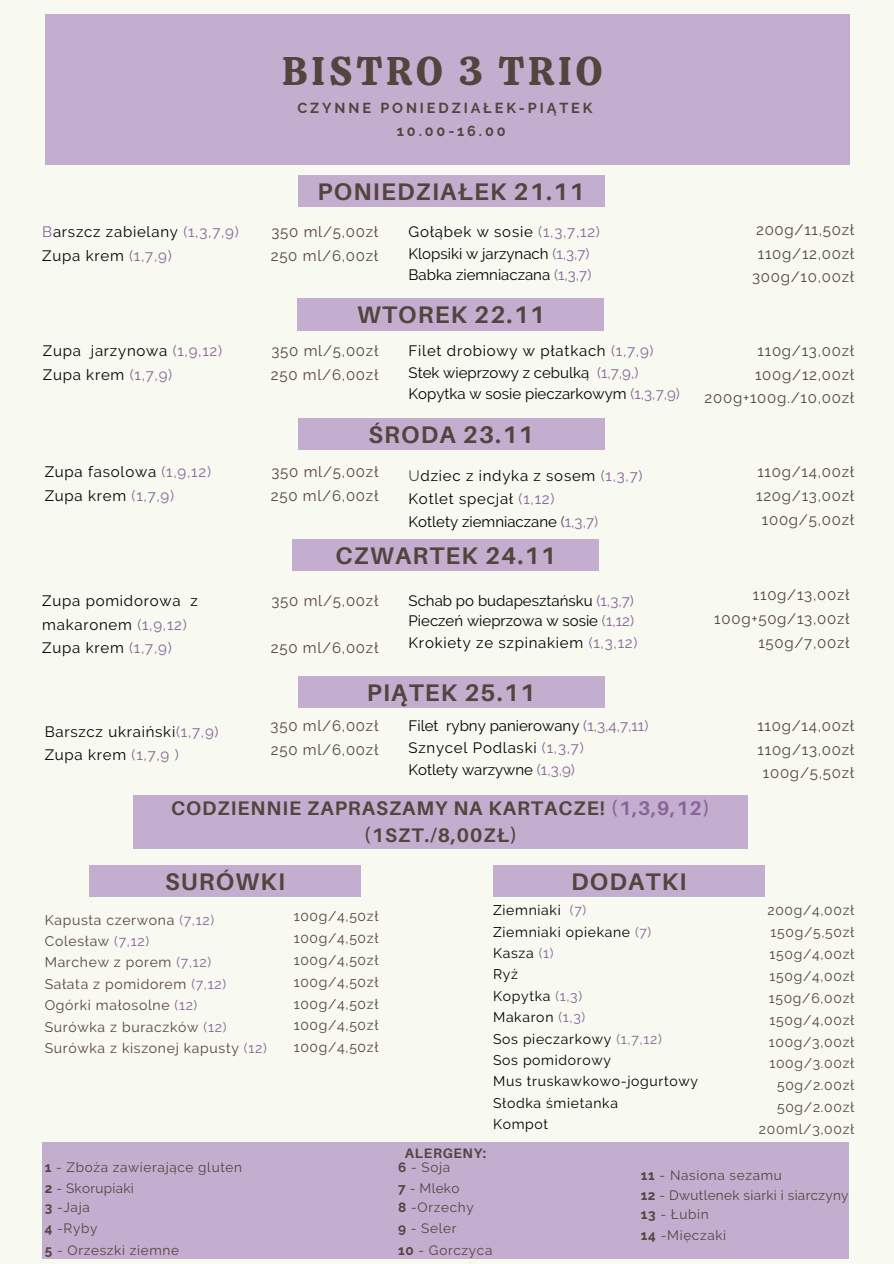
<style>
.page{position:relative;width:894px;height:1264px;background:#fff}
.page>*{position:absolute;margin:0;border:0;box-sizing:border-box;transform-origin:0 0}
.t1{font:39.75px "Calistoga";letter-spacing:.1em;color:#54443e}
.t2{font:700 24px "Aileron";letter-spacing:.05em;color:#54443e}
.t3{font:700 19.65px/27px "Aileron";letter-spacing:.05em;color:#54443e;text-align:center}
.t4{font:15px/23.7px "Raleway";letter-spacing:.05em;color:#000}
.t5{font:15px/23.7px "Raleway";letter-spacing:.05em;color:#54443e}
.t6{font:15px/20.9px "Raleway";color:#000}
.t7{font:700 14.4px/22.8px "Raleway";letter-spacing:.2em;color:#54443e}
.t8{font:13.95px/21.9px "Raleway";letter-spacing:.05em;color:#54443e}
.t9{font:13.95px/21.5px "Raleway";letter-spacing:.05em;color:#000}
.t10{font:700 13.65px "Aileron";letter-spacing:.05em;color:#54443e}
.t11{font:13.5px/19.6px "Raleway";letter-spacing:.05em;color:#54443e}
.t12{font:13.5px/19.6px "Raleway";letter-spacing:.02em;color:#54443e}
.s1{color:#876499}
.s2{color:#54443e}
.s3{font-weight:700}
</style>
<div class="page">
<div style="left:0;top:0;width:893px;height:1263px;background:#f8f9f0"></div>
<div style="left:298px;top:175px;width:306px;height:32px;background:#c4aecf"></div>
<div style="left:45px;top:14px;width:804px;height:150px;background:#c4aecf"></div>
<div style="left:298px;top:298px;width:305px;height:33px;background:#c4aecf"></div>
<div style="left:298px;top:418px;width:306px;height:32px;background:#c4aecf"></div>
<div style="left:89px;top:865px;width:272px;height:31px;background:#c4aecf"></div>
<div style="left:493px;top:865px;width:271px;height:31px;background:#c4aecf"></div>
<div style="left:133px;top:794px;width:614px;height:54px;background:#c4aecf"></div>
<div style="left:42px;top:1142px;width:806px;height:116px;background:#c4aecf"></div>
<div style="left:292px;top:539px;width:307px;height:31px;background:#c4aecf"></div>
<div style="left:298px;top:676px;width:306px;height:32px;background:#c4aecf"></div>
<h1 class="t1" style="left:282px;top:45px;width:321px">BISTRO 3 TRIO</h1>
<p class="t7" style="left:397px;top:96px;width:197px;text-indent:-99px">CZYNNE PONIEDZIAŁEK-PIĄTEK<br>10.00-16.00</p>
<h2 class="t2" style="left:317px;top:177px;width:268px">PONIEDZIAŁEK 21.11</h2>
<p class="t4" style="left:42px;top:220px;width:198px"><span class="s1">B</span>arszcz zabielany <span class="s1">(1,3,7,9)<br></span>Zupa krem <span class="s1">(1,7,9)</span></p>
<p class="t5" style="left:271px;top:220px;width:109px">350 ml/5,00zł<br>250 ml/6,00zł</p>
<p class="t6" style="left:408px;top:220px;width:193px;line-height:22.5px">Gołąbek w sosie <span class="s1">(1,3,7,12)<br></span>Klopsiki w jarzynach <span class="s1">(1,3,7)</span></p>
<p class="t6" style="left:408px;top:264px;width:184px">Babka ziemniaczana <span class="s1">(1,3,7)</span></p>
<h2 class="t2" style="left:357px;top:300px;width:189px">WTOREK 22.11</h2>
<p class="t4" style="left:43px;top:339px;width:181px">Zupa jarzynowa <span class="s1">(1,9,12)<br></span>Zupa krem <span class="s1">(1,7,9)</span></p>
<p class="t5" style="left:271px;top:339px;width:109px">350 ml/5,00zł<br>250 ml/6,00zł</p>
<p class="t4" style="left:408px;top:339px;width:246px;line-height:22.5px">Filet drobiowy w płatkach <span class="s1">(1,7,9)<br></span>Stek wieprzowy z cebulką <span class="s1">(1,7,9,)</span></p>
<p class="t6" style="left:408px;top:383px;width:273px">Kopytka w sosie pieczarkowym <span class="s1">(1,3,7,9)</span></p>
<h2 class="t2" style="left:368px;top:419px;width:167px">ŚRODA 23.11</h2>
<p class="t4" style="left:45px;top:459px;width:168px">Zupa fasolowa <span class="s1">(1,9,12)<br></span>Zupa krem <span class="s1">(1,7,9)</span></p>
<p class="t5" style="left:271px;top:459px;width:109px">350 ml/5,00zł<br>250 ml/6,00zł</p>
<p class="t4" style="left:408px;top:464px;width:235px;line-height:23.1px"><span class="s2">U</span>dziec z indyka z sosem <span class="s1">(1,3,7)<br></span>Kotlet specjał <span class="s1">(1,12)<br></span>Kotlety ziemniaczane <span class="s2">(</span><span class="s1">1,3,7)</span></p>
<h2 class="t2" style="left:335px;top:540px;width:222px">CZWARTEK 24.11</h2>
<p class="t5" style="left:752px;top:218px;width:104px;text-align:center">200g/11,50zł<br>110g/12,00zł<br>300g/10,00zł</p>
<p class="t5" style="left:704px;top:339px;width:151px;text-align:right">110g/13,00zł<br>100g/12,00zł<br>200g+100g./10,00zł</p>
<p class="t5" style="left:756px;top:460px;width:99px;text-align:center">110g/14,00zł<br>120g/13,00zł<br>100g/5,00zł</p>
<p class="t4" style="left:42px;top:589px;width:157px">Zupa pomidorowa z makaronem <span class="s1">(1,9,12)<br></span>Zupa krem <span class="s1">(1,7,9)</span></p>
<p class="t4" style="left:45px;top:719px;width:175px">Barszcz ukraiński<span class="s1">(1,7,9)<br></span>Zupa krem <span class="s1">(1,7,9 )</span></p>
<p class="t5" style="left:271px;top:589px;width:108px">350 ml/5,00zł</p>
<p class="t5" style="left:271px;top:636px;width:109px">250 ml/6,00zł</p>
<p class="t6" style="left:408px;top:590px;width:230px">Schab po budapesztańsku <span class="s1">(1,3,7)<br></span>Pieczeń wieprzowa w sosie <span class="s1">(1,12)<br></span>Krokiety ze szpinakiem <span class="s1">(1,3,12)</span></p>
<p class="t5" style="left:714px;top:583px;width:137px;text-align:right">110g/13,00zł<br>100g+50g/13,00zł<br>150g/7,00zł</p>
<h2 class="t2" style="left:367px;top:678px;width:170px">PIĄTEK 25.11</h2>
<p class="t5" style="left:270px;top:713px;width:109px">350 ml/6,00zł<br>250 ml/6,00zł</p>
<p class="t6" style="left:408px;top:715px;width:241px;line-height:21.9px">Filet rybny panierowany <span class="s1">(1,3,4,7,11)<br></span>Sznycel Podlaski <span class="s1">(1,3,7)<br></span>Kotlety warzywne <span class="s1">(1,3,9)</span></p>
<p class="t5" style="left:757px;top:713px;width:98px;text-align:center">110g/14,00zł<br>110g/13,00zł<br>100g/5,50zł</p>
<h3 class="t3" style="left:171px;top:794px;width:540px">CODZIENNIE ZAPRASZAMY NA KARTACZE! <span class="s1">(1,3,9,12) </span>(1SZT./8,00ZŁ)</h3>
<h2 class="t2" style="left:165px;top:866px;width:121px">SURÓWKI</h2>
<p class="t8" style="left:45px;top:908px;width:223px;line-height:21.5px">Kapusta czerwona <span class="s1">(7,12)<br></span>Colesław <span class="s1">(7,12)<br></span>Marchew z porem <span class="s1">(7,12)<br></span>Sałata z pomidorem <span class="s1">(7,12)<br></span>Ogórki małosolne <span class="s1">(12)<br></span>Surówka z buraczków <span class="s1">(12)<br></span>Surówka z kiszonej kapusty <span class="s1">(12)</span></p>
<p class="t8" style="left:294px;top:905px;width:86px;text-align:justify">100g/4,50zł 100g/4,50zł 100g/4,50zł 100g/4,50zł 100g/4,50zł 100g/4,50zł 100g/4,50zł</p>
<p class="t9" style="left:493px;top:899px;width:206px">Ziemniaki <span class="s1">(7)<br></span>Ziemniaki opiekane <span class="s1">(7)<br></span>Kasza <span class="s1">(1)<br></span>Ryż<br>Kopytka <span class="s1">(1,3)<br></span>Makaron <span class="s1">(1,3)<br></span>Sos pieczarkowy <span class="s1">(1,7,12)<br></span>Sos pomidorowy<br>Mus truskawkowo-jogurtowy<br>Słodka śmietanka<br>Kompot</p>
<p class="t8" style="left:758px;top:899px;width:97px;text-align:right">200g/4,00zł<br>150g/5,50zł<br>150g/4,00zł<br>150g/4,00zł<br>150g/6,00zł<br>150g/4,00zł<br>100g/3,00zł<br>100g/3.00zł<br>50g/2.00zł<br>50g/2.00zł<br>200ml/3,00zł</p>
<h2 class="t2" style="left:571px;top:866px;width:117px">DODATKI</h2>
<p class="t11" style="left:45px;top:1157px;width:199px"><span class="s3">1</span> - Zboża zawierające gluten<br><span class="s3">2</span> - Skorupiaki<br><span class="s3">3</span> -Jaja</p>
<p class="t11" style="left:45px;top:1217px;width:136px;line-height:21.5px"><span class="s3">4</span> -Ryby<br><span class="s3">5</span> - Orzeszki ziemne</p>
<p class="t10" style="left:405px;top:1144px;width:83px">ALERGENY:</p>
<p class="t11" style="left:398px;top:1157px;width:77px"><span class="s3">6</span> - Soja<br><span class="s3">7</span> - Mleko<br><span class="s3">8</span> -Orzechy</p>
<p class="t11" style="left:398px;top:1217px;width:96px;line-height:21.5px"><span class="s3">9</span> - Seler<br><span class="s3">10</span> - Gorczyca</p>
<p class="t12" style="left:640px;top:1164px;width:209px"><span class="s3">11</span> - Nasiona sezamu<br><span class="s3">12</span> - Dwutlenek siarki i siarczyny<br><span class="s3">13</span> - Łubin</p>
<p class="t11" style="left:640px;top:1225px;width:87px"><span class="s3">14</span> -Mięczaki</p>
</div>
